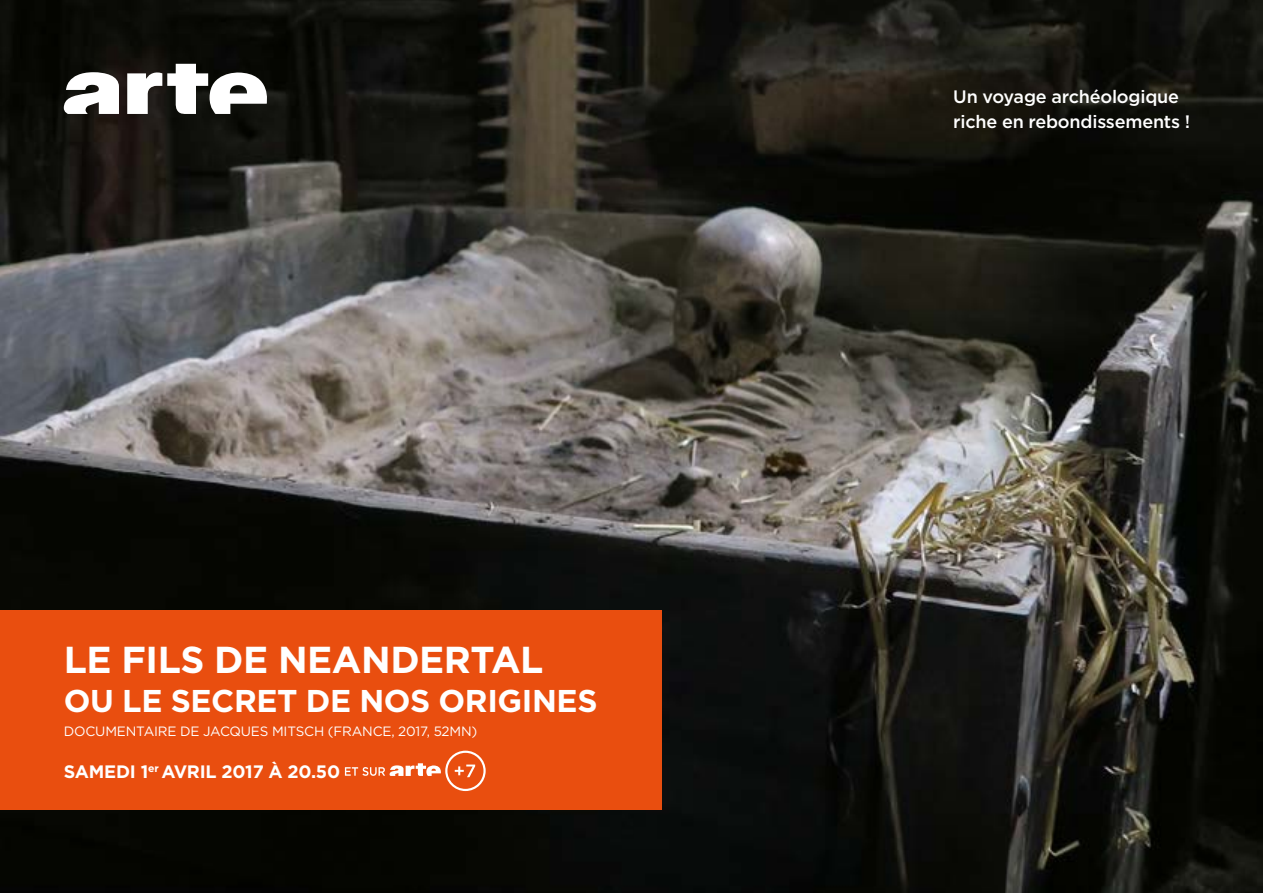
<style>
.page{position:relative;width:1263px;height:893px;background:#fff}
.page>*{position:absolute;margin:0;border:0;box-sizing:border-box;transform-origin:0 0}
.t1{font:700 37.5px "Gotham";letter-spacing:-.01em;color:#fff}
.t2{font:700 31.5px "Gotham";letter-spacing:-.01em;color:#fff}
.t3{font:500 18px/24.6px "Gotham";letter-spacing:-.01em;color:#fff}
.t4{font:700 18px "Gotham";letter-spacing:-.01em;color:#fff}
.t5{font:13.5px "Gotham";letter-spacing:-.01em;color:#fff}
</style>
<div class="page">
<img style="left:0;top:0;width:1263px;height:893px">
<div style="left:0;top:610px;width:661px;height:200px;background:#e94e0f"></div>
<svg style="left:345px;top:751px;width:141px;height:40px"></svg>
<svg style="left:64px;top:64px;width:208px;height:50px"></svg>
<h1 class="t1" style="left:64px;top:634px;width:481px">LE FILS DE NEANDERTAL</h1>
<h2 class="t2" style="left:64px;top:680px;width:535px">OU LE SECRET DE NOS ORIGINES</h2>
<p class="t5" style="left:64px;top:722px;width:415px">DOCUMENTAIRE DE JACQUES MITSCH (FRANCE, 2017, 52MN)</p>
<h3 class="t4" style="left:64px;top:759px;width:278px">SAMEDI 1<sup>er</sup> AVRIL 2017 À 20.50</h3>
<h3 class="t3" style="left:953px;top:84px;width:238px">Un voyage archéologique riche en rebondissements !</h3>
</div>
